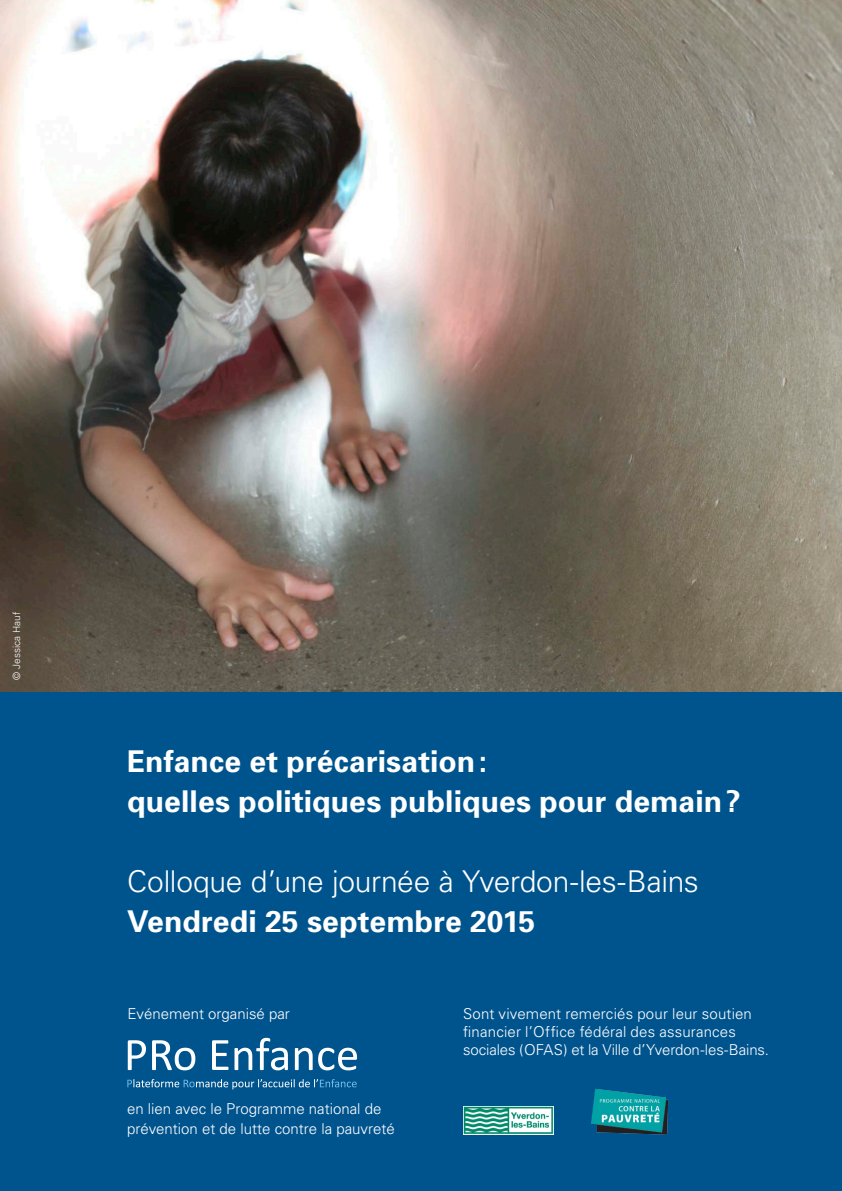
<style>
.page{position:relative;width:842px;height:1191px;background:#fff}
.page>*{position:absolute;margin:0;border:0;box-sizing:border-box;transform-origin:0 0}
.t1{font:700 30px "Univers";letter-spacing:.005em;color:#fff}
.t2{font:300 30px "Univers";letter-spacing:-.01em;color:#fff}
.t3{font:300 15px/18px "Univers";color:#fff}
.t4{font:300 10px "Univers";color:#fff}
</style>
<div class="page">
<div style="left:0;top:679px;width:842px;height:512px;background:#00548e"></div>
<img style="left:0;top:0;width:842px;height:692px">
<img style="left:591px;top:1088px;width:77px;height:46px">
<img style="left:463px;top:1106px;width:90px;height:28px">
<svg style="left:128px;top:1040px;width:18px;height:30px"></svg>
<svg style="left:152px;top:1040px;width:43px;height:30px"></svg>
<svg style="left:212px;top:1037px;width:76px;height:33px"></svg>
<svg style="left:295px;top:1047px;width:62px;height:23px"></svg>
<svg style="left:127px;top:1079px;width:230px;height:10px"></svg>
<p class="t4" style="left:11px;top:679px;width:69px;rotate:-90deg">© Jessica Hauf</p>
<p class="t1" style="left:127px;top:743px;width:362px">Enfance et précarisation:</p>
<p class="t1" style="left:127px;top:783px;width:615px">quelles politiques publiques pour demain?</p>
<p class="t2" style="left:127px;top:863px;width:573px">Colloque d’une journée à Yverdon-les-Bains</p>
<p class="t1" style="left:127px;top:903px;width:409px">Vendredi 25 septembre 2015</p>
<p class="t3" style="left:127px;top:1004px;width:164px">Evénement organisé par</p>
<p class="t3" style="left:127px;top:1099px;width:269px;line-height:20px">en lien avec le Programme national de prévention et de lutte contre la pauvreté</p>
<p class="t3" style="left:463px;top:1004px;width:308px">Sont vivement remerciés pour leur soutien financier l’Office fédéral des assurances sociales (OFAS) et la Ville d’Yverdon-les-Bains.</p>
</div>
